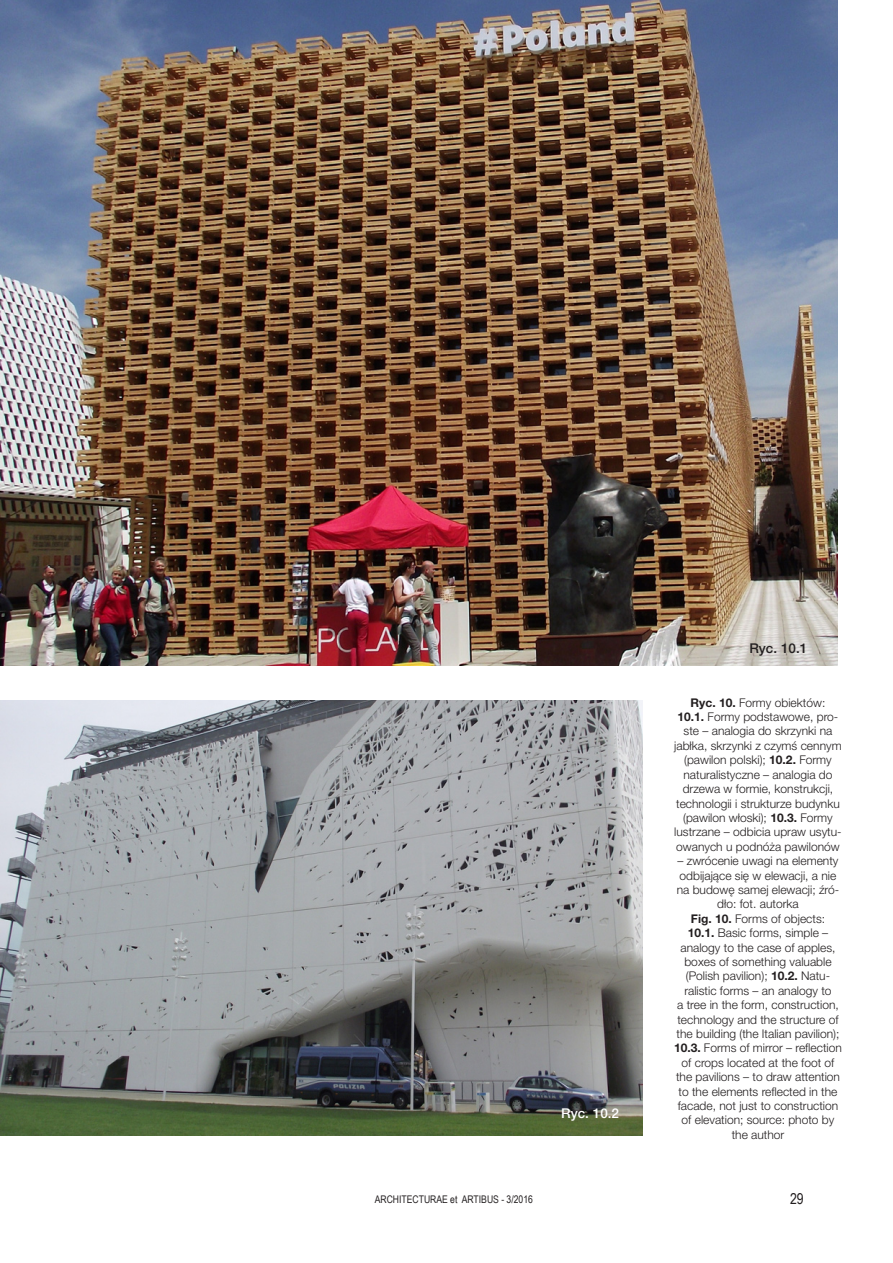
<style>
.page{position:relative;width:893px;height:1263px;background:#fff}
.page>*{position:absolute;margin:0;border:0;box-sizing:border-box;transform-origin:0 0}
.t1{font:15px "Arial Narrow";color:#231f20}
.t2{font:500 13.5px "Helvetica Neue LT Pro";color:#231f20}
.t3{font:500 13.5px "Helvetica Neue LT Pro";color:#fff}
.t4{font:300 12px/14.4px "Helvetica Neue LT Pro";color:#231f20;text-align:center}
.t5{font:10.5px "Arial Narrow";color:#231f20}
.s1{font-weight:700}
</style>
<div class="page">
<img style="left:0;top:0;width:838px;height:666px">
<img style="left:0;top:700px;width:642px;height:435px">
<p class="t3" style="left:561px;top:1105px;width:59px">Ryc. 10.2</p>
<p class="t2" style="left:749px;top:640px;width:59px">Ryc. 10.1</p>
<p class="t4" style="left:674px;top:695px;width:169px"><span class="s1">Ryc. 10.</span> Formy obiektów:<br><span class="s1">10.1.</span> Formy podstawowe, pro&shy;ste – analogia do skrzynki na jabłka, skrzynki z czymś cennym (pawilon polski); <span class="s1">10.2.</span> Formy naturalistyczne – analogia do drzewa w formie, konstrukcji, technologii i strukturze budynku (pawilon włoski); <span class="s1">10.3.</span> Formy lustrzane – odbicia upraw usytu&shy;owanych u podnóża pawilonów</p>
<p class="t4" style="left:674px;top:853px;width:169px">– zwrócenie uwagi na elementy odbijające się w elewacji, a nie na budowę samej elewacji; źró&shy;dło: fot. autorka<br><span class="s1">Fig. 10.</span> Forms of objects:<br><span class="s1">10.1.</span> Basic forms, simple – analogy to the case of apples, boxes of something valuable (Polish pavilion); <span class="s1">10.2.</span> Natu&shy;ralistic forms – an analogy to<br>a tree in the form, construction, technology and the structure of the building (the Italian pavilion);<br><span class="s1">10.3.</span> Forms of mirror – reflection of crops located at the foot of the pavilions – to draw attention to the elements reflected in the facade, not just to construction of elevation; source: photo by the author</p>
<p class="t5" style="left:375px;top:1192px;width:160px">ARCHITECTURAE et ARTIBUS - 3/2016</p>
<p class="t1" style="left:790px;top:1187px;width:15px">29</p>
</div>
